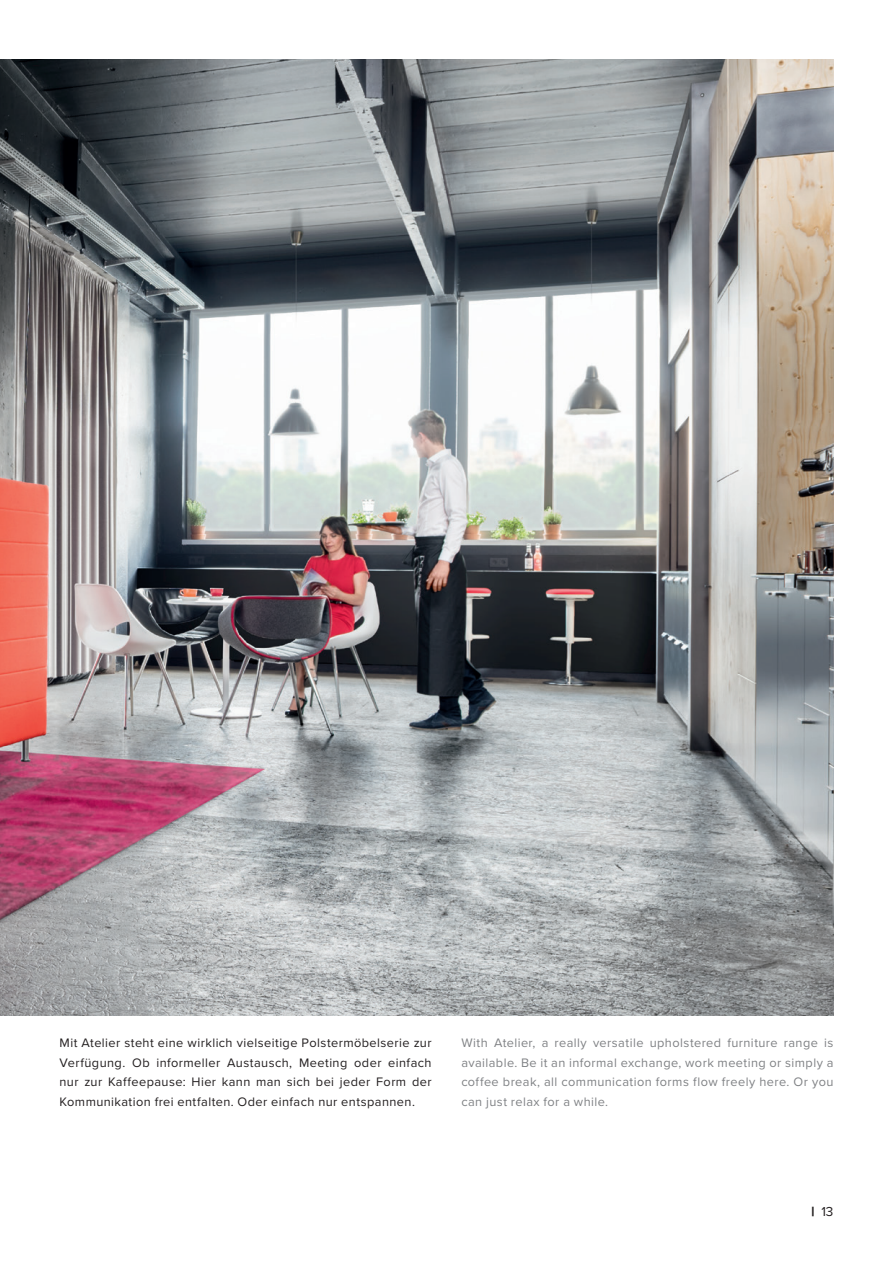
<style>
.page{position:relative;width:893px;height:1263px;background:#fff}
.page>*{position:absolute;margin:0;border:0;box-sizing:border-box;transform-origin:0 0}
.t1{font:13.5px "Proxima Nova";color:#231f20}
.t2{font:12.75px/19.5px "Proxima Nova";letter-spacing:.035em;color:#231f20;text-align:justify}
.t3{font:12.75px/19.5px "Proxima Nova";letter-spacing:.035em;color:#808285;text-align:justify}
.s1{font-weight:900}
</style>
<div class="page">
<img style="left:0;top:60px;width:833px;height:955px">
<p class="t2" style="left:60px;top:1033px;width:374px">Mit Atelier steht eine wirklich vielseitige Polstermöbelserie zur Verfügung. Ob informeller Austausch, Meeting oder einfach nur zur Kaffeepause: Hier kann man sich bei jeder Form der Kommunikation frei entfalten. Oder einfach nur entspannen.</p>
<p class="t3" style="left:461px;top:1033px;width:374px">With Atelier, a really versatile upholstered furniture range is available. Be it an informal exchange, work meeting or simply a coffee break, all communication forms flow freely here. Or you can just relax for a while.</p>
<p class="t1" style="left:812px;top:1201px;width:23px"><span class="s1">|</span> 13</p>
</div>
